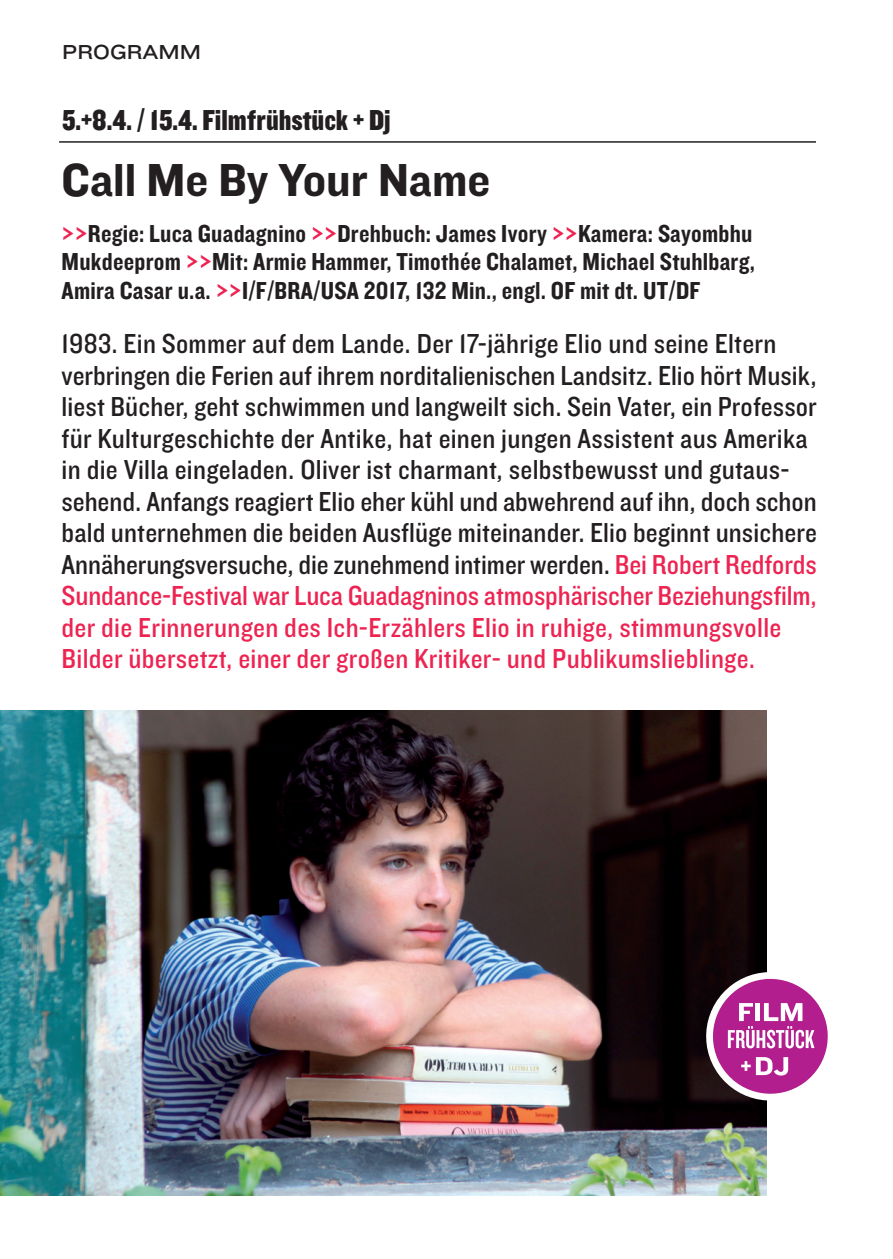
<style>
.page{position:relative;width:893px;height:1259px;background:#fff}
.page>*{position:absolute;margin:0;border:0;box-sizing:border-box;transform-origin:0 0}
.t1{font:48px "Knockout HTF51 Middleweight";color:#231f20}
.t2{font:30px "Knockout HTF70 Full Welterwt";color:#231f20}
.t3{font:28.5px/31.5px "Knockout HTF30 Junior Welterwt";letter-spacing:.005em;color:#231f20}
.t4{font:25.5px/28.5px "Knockout HTF50 Welterweight";letter-spacing:.01em;color:#231f20;text-align:justify}
.t5{font:21px "Knockout HTF33 Junior Heviwt";color:#231f20}
.s1{color:#ed2452}
</style>
<div class="page">
<hr style="left:59px;top:141px;width:757px;height:2px;background:#231f20">
<img style="left:0;top:710px;width:767px;height:485px">
<svg style="left:698px;top:963px;width:130px;height:146px"></svg>
<p class="t5" style="left:62px;top:45px;width:140px">PROGRAMM</p>
<p class="t2" style="left:62px;top:110px;width:330px">5.+8.4. / 15.4. Filmfrühstück + Dj</p>
<h1 class="t1" style="left:62px;top:164px;width:430px">Call Me By Your Name</h1>
<p class="t4" style="left:62px;top:221px;width:695px"><span class="s1">&gt;&gt;</span>Regie: Luca Guadagnino <span class="s1">&gt;&gt;</span>Drehbuch: James Ivory <span class="s1">&gt;&gt;</span>Kamera: Sayombhu Mukdeeprom <span class="s1">&gt;&gt;</span>Mit: Armie Hammer, Timothée Chalamet, Michael Stuhlbarg, Amira Casar u.a. <span class="s1">&gt;&gt;</span>I/F/BRA/USA 2017, 132 Min., engl. OF mit dt. UT/DF</p>
<p class="t3" style="left:62px;top:330px;width:757px">1983. Ein Sommer auf dem Lande. Der 17-jährige Elio und seine Eltern verbringen die Ferien auf ihrem norditalienischen Landsitz. Elio hört Musik, liest Bücher, geht schwimmen und langweilt sich. Sein Vater, ein Professor für Kulturgeschichte der Antike, hat einen jungen Assistent aus Amerika in die Villa eingeladen. Oliver ist charmant, selbstbewusst und gutaus&shy;sehend. Anfangs reagiert Elio eher kühl und abwehrend auf ihn, doch schon bald unternehmen die beiden Ausflüge miteinander. Elio beginnt unsichere Annäherungsversuche, die zunehmend intimer werden. <span class="s1">Bei Robert Redfords Sundance-Festival war Luca Guadagninos atmosphärischer Beziehungsfilm, der die Erinnerungen des Ich-Erzählers Elio in ruhige, stimmungsvolle Bilder übersetzt, einer der großen Kritiker- und Publikumslieblinge.</span></p>
</div>
